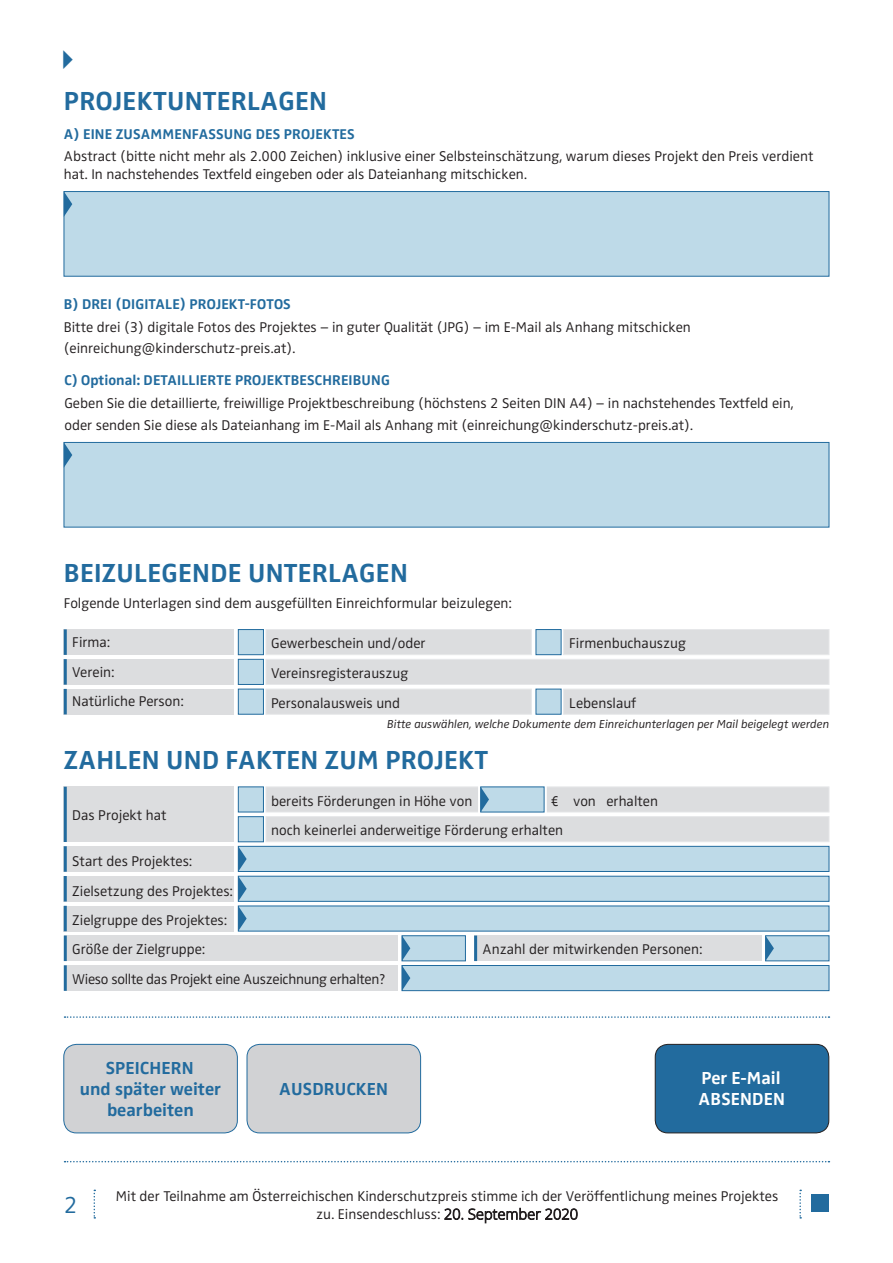
<style>
.page{position:relative;width:893px;height:1263px;background:#fff}
.page>*{position:absolute;margin:0;border:0;box-sizing:border-box;transform-origin:0 0}
.t1{font:700 27px "Zwo OT";letter-spacing:.01em;color:#226b9e}
.t2{font:300 24px "Zwo OT";color:#226b9e}
.t3{font:700 18px/21px "Zwo OT";color:#226b9e;text-align:center}
.t4{font:700 18px/21px "Zwo OT";letter-spacing:.01em;color:#fff}
.t5{font:300 14.7px/29.4px "Zwo OT";color:#231f20}
.t6{font:700 14.7px "Zwo OT";letter-spacing:.01em;color:#226b9e}
.t7{font:italic 300 12px "Zwo OT";color:#231f20}
.s1{font-family:"Open Sans"}
</style>
<div class="page">
<svg style="left:94px;top:1189px;width:1px;height:29px"></svg>
<svg style="left:799px;top:1189px;width:2px;height:29px"></svg>
<div style="left:811px;top:1194px;width:18px;height:18px;background:#226b9e"></div>
<div style="left:64px;top:191px;width:765px;height:85px;background:#bedae8;border:1px solid #226b9e"></div>
<div style="left:64px;top:442px;width:765px;height:85px;background:#bedae8;border:1px solid #226b9e"></div>
<div style="left:64px;top:629px;width:170px;height:26px;background:#dcdddf"></div>
<div style="left:64px;top:659px;width:170px;height:26px;background:#dcdddf"></div>
<div style="left:64px;top:689px;width:170px;height:25px;background:#dcdddf"></div>
<div style="left:266px;top:629px;width:265px;height:26px;background:#dcdddf"></div>
<div style="left:266px;top:659px;width:563px;height:26px;background:#dcdddf"></div>
<div style="left:266px;top:689px;width:265px;height:25px;background:#dcdddf"></div>
<div style="left:563px;top:629px;width:266px;height:26px;background:#dcdddf"></div>
<div style="left:563px;top:689px;width:266px;height:25px;background:#dcdddf"></div>
<div style="left:238px;top:629px;width:26px;height:26px;background:#bedae8;border:1px solid #226b9e"></div>
<div style="left:238px;top:659px;width:26px;height:26px;background:#bedae8;border:1px solid #226b9e"></div>
<div style="left:238px;top:689px;width:26px;height:25px;background:#bedae8;border:1px solid #226b9e"></div>
<div style="left:536px;top:629px;width:25px;height:26px;background:#bedae8;border:1px solid #226b9e"></div>
<div style="left:536px;top:689px;width:25px;height:25px;background:#bedae8"></div>
<div style="left:64px;top:787px;width:170px;height:55px;background:#dcdddf"></div>
<div style="left:266px;top:787px;width:563px;height:25px;background:#dcdddf"></div>
<div style="left:266px;top:816px;width:563px;height:26px;background:#dcdddf;border:1px solid #e6e7e9"></div>
<div style="left:238px;top:787px;width:26px;height:25px;background:#bedae8;border:1px solid #226b9e"></div>
<div style="left:238px;top:816px;width:26px;height:26px;background:#bedae8;border:1px solid #226b9e"></div>
<div style="left:478px;top:784px;width:68px;height:30px;background:#77a4c3;border:1px solid #fff"></div>
<div style="left:480px;top:787px;width:64px;height:25px;background:#bedae8"></div>
<div style="left:64px;top:846px;width:170px;height:26px;background:#dcdddf"></div>
<div style="left:64px;top:876px;width:170px;height:25px;background:#dcdddf"></div>
<div style="left:64px;top:906px;width:170px;height:25px;background:#dcdddf"></div>
<div style="left:64px;top:935px;width:334px;height:26px;background:#dcdddf"></div>
<div style="left:64px;top:965px;width:334px;height:26px;background:#dcdddf"></div>
<div style="left:238px;top:846px;width:591px;height:26px;background:#bedae8;border:1px solid #226b9e"></div>
<div style="left:238px;top:876px;width:591px;height:25px;background:#bedae8;border:1px solid #226b9e"></div>
<div style="left:238px;top:906px;width:591px;height:25px;background:#bedae8"></div>
<div style="left:402px;top:935px;width:64px;height:26px;background:#bedae8;border:1px solid #226b9e"></div>
<div style="left:402px;top:965px;width:427px;height:26px;background:#bedae8;border:1px solid #226b9e"></div>
<div style="left:474px;top:935px;width:287px;height:26px;background:#dcdddf"></div>
<div style="left:765px;top:935px;width:64px;height:26px;background:#bedae8;border:1px solid #226b9e"></div>
<svg style="left:65px;top:1161px;width:764px;height:1px"></svg>
<hr style="left:64px;top:629px;width:3px;height:26px;background:#226b9e">
<hr style="left:64px;top:659px;width:3px;height:26px;background:#226b9e">
<hr style="left:64px;top:689px;width:3px;height:25px;background:#226b9e">
<hr style="left:64px;top:787px;width:3px;height:55px;background:#226b9e">
<hr style="left:64px;top:846px;width:3px;height:26px;background:#226b9e">
<hr style="left:64px;top:876px;width:3px;height:25px;background:#226b9e">
<hr style="left:64px;top:906px;width:3px;height:25px;background:#226b9e">
<hr style="left:64px;top:935px;width:3px;height:26px;background:#226b9e">
<hr style="left:64px;top:965px;width:3px;height:26px;background:#226b9e">
<hr style="left:474px;top:935px;width:3px;height:26px;background:#226b9e">
<svg style="left:64px;top:191px;width:8px;height:26px"></svg>
<svg style="left:64px;top:442px;width:8px;height:26px"></svg>
<svg style="left:480px;top:787px;width:9px;height:25px"></svg>
<svg style="left:238px;top:846px;width:9px;height:85px"></svg>
<svg style="left:402px;top:935px;width:8px;height:56px"></svg>
<svg style="left:765px;top:935px;width:9px;height:26px"></svg>
<div style="left:64px;top:1044px;width:173px;height:89px;background:#d1d2d4;border-radius:13px"></div>
<div style="left:63px;top:1044px;width:175px;height:89px;border:1px solid #226b9e;border-radius:13px"></div>
<div style="left:247px;top:1044px;width:174px;height:89px;background:#d1d2d4;border-radius:13px"></div>
<div style="left:247px;top:1044px;width:174px;height:89px;border:1px solid #226b9e;border-radius:13px"></div>
<div style="left:655px;top:1044px;width:174px;height:89px;background:#226b9e;border-radius:13px"></div>
<div style="left:655px;top:1044px;width:174px;height:89px;border:1px solid #231f20;border-radius:13px"></div>
<svg style="left:65px;top:1016px;width:764px;height:2px"></svg>
<h1 class="t1" style="left:64px;top:86px;width:265px">PROJEKTUNTERLAGEN</h1>
<p class="t6" style="left:64px;top:125px;width:293px">A) EINE ZUSAMMENFASSUNG DES PROJEKTES</p>
<p class="t5" style="left:64px;top:148px;width:751px;line-height:18px">Abstract (bitte nicht mehr als 2.000 Zeichen) inklusive einer Selbsteinschätzung, warum dieses Projekt den Preis verdient hat. In nachstehendes Textfeld eingeben oder als Dateianhang mitschicken.</p>
<p class="t6" style="left:64px;top:296px;width:229px">B) DREI (DIGITALE) PROJEKT-FOTOS</p>
<p class="t5" style="left:64px;top:316px;width:629px;line-height:21px">Bitte drei (3) digitale Fotos des Projektes – in guter Qualität (JPG) – im E-Mail als Anhang mitschicken (einreichung@kinderschutz-preis.at).</p>
<p class="t6" style="left:64px;top:372px;width:327px">C) Optional: DETAILLIERTE PROJEKTBESCHREIBUNG</p>
<p class="t5" style="left:64px;top:392px;width:731px;line-height:22.5px">Geben Sie die detaillierte, freiwillige Projektbeschreibung (höchstens 2 Seiten DIN A4) – in nachstehendes Textfeld ein, oder senden Sie diese als Dateianhang im E-Mail als Anhang mit (einreichung@kinderschutz-preis.at).</p>
<h1 class="t1" style="left:64px;top:557px;width:345px">BEIZULEGENDE UNTERLAGEN</h1>
<p class="t5" style="left:64px;top:589px;width:449px">Folgende Unterlagen sind dem ausgefüllten Einreichformular beizulegen:</p>
<p class="t5" style="left:72px;top:628px;width:113px">Firma:<br>Verein:<br>Natürliche Person:</p>
<p class="t5" style="left:271px;top:629px;width:156px">Gewerbeschein und/oder</p>
<p class="t5" style="left:569px;top:629px;width:118px">Firmenbuchauszug</p>
<p class="t5" style="left:271px;top:658px;width:139px">Vereinsregisterauszug<br>Personalausweis und</p>
<p class="t5" style="left:569px;top:688px;width:69px">Lebenslauf</p>
<p class="t7" style="left:387px;top:717px;width:443px">Bitte auswählen, welche Dokumente dem Einreichunterlagen per Mail beigelegt werden</p>
<h1 class="t1" style="left:64px;top:745px;width:426px">ZAHLEN UND FAKTEN ZUM PROJEKT</h1>
<p class="t5" style="left:72px;top:801px;width:96px">Das Projekt hat</p>
<p class="t5" style="left:271px;top:786px;width:388px;text-indent:280px">€ von erhalten noch keinerlei anderweitige Förderung erhalten</p>
<p class="t5" style="left:72px;top:847px;width:315px">Start des Projektes:<br>Zielsetzung des Projektes:<br>Zielgruppe des Projektes:<br>Größe der Zielgruppe:<br>Wieso sollte das Projekt eine Auszeichnung erhalten?</p>
<p class="t5" style="left:271px;top:786px;width:203px">bereits Förderungen in Höhe von</p>
<p class="t5" style="left:483px;top:935px;width:221px">Anzahl der mitwirkenden Personen:</p>
<p class="t3" style="left:80px;top:1058px;width:143px">SPEICHERN<br>und später weiter bearbeiten</p>
<p class="t3" style="left:279px;top:1079px;width:110px">AUSDRUCKEN</p>
<p class="t4" style="left:699px;top:1068px;width:88px">Per E-Mail<br>ABSENDEN</p>
<h2 class="t2" style="left:64px;top:1191px;width:15px">2</h2>
<p class="t5" style="left:116px;top:1182px;width:664px">Mit der Teilnahme am Österreichischen Kinderschutzpreis stimme ich der Veröffentlichung meines Projektes</p>
<p class="t5" style="left:316px;top:1200px;width:263px">zu. Einsendeschluss: <span class="s1">20. September 2020</span></p>
</div>
